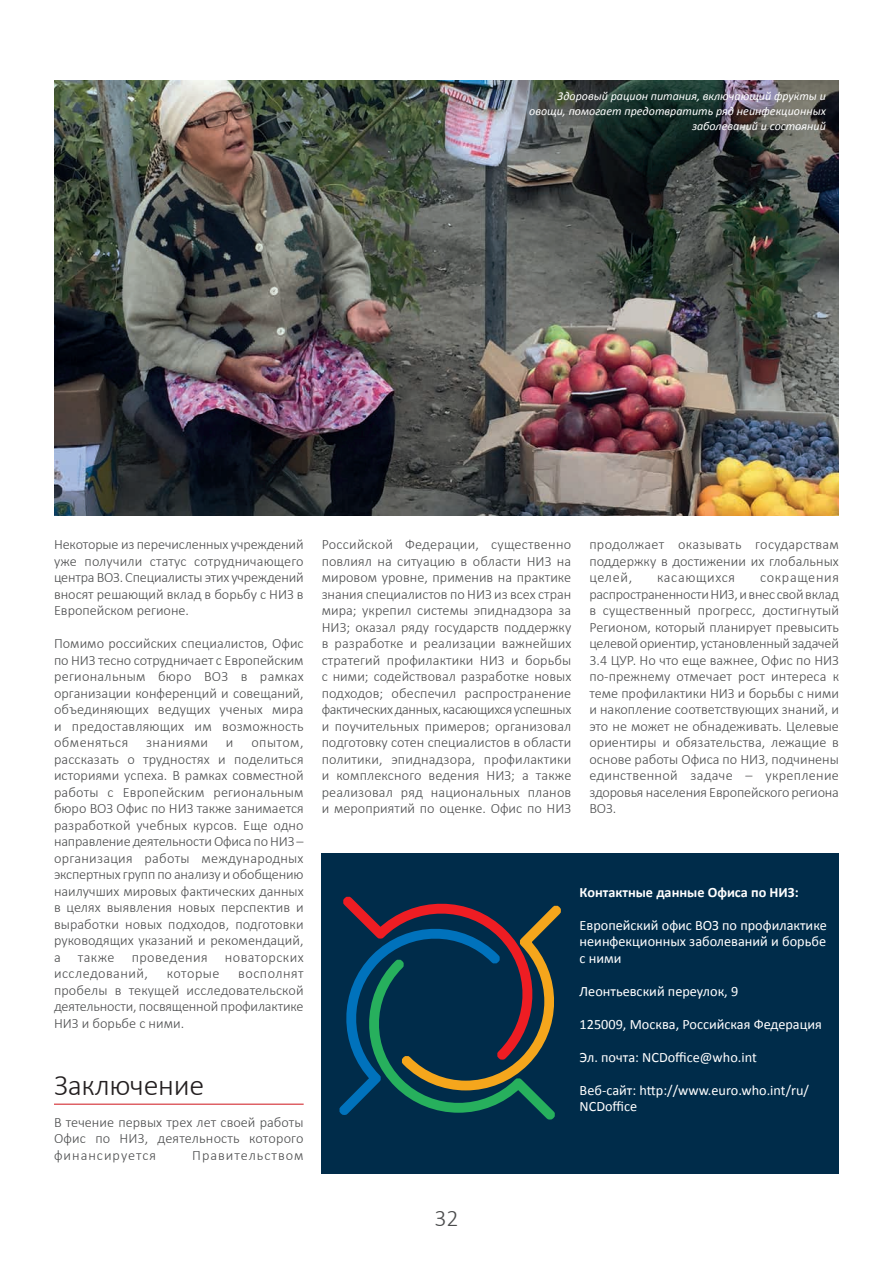
<style>
.page{position:relative;width:893px;height:1263px;background:#fff}
.page>*{position:absolute;margin:0;border:0;box-sizing:border-box;transform-origin:0 0}
.t1{font:300 30px "Calibri";letter-spacing:-.01em;color:#231f20}
.t2{font:300 24px "Calibri";color:#4b4c4d}
.t3{font:300 14.25px/16.5px "Calibri";letter-spacing:.005em;color:#4b4c4d;text-align:justify}
.t4{font:14.25px/16.5px "Calibri";color:#fff;text-align:justify}
.t5{font:700 14.25px "Calibri";color:#fff}
.t6{font:300 14.25px "Calibri";letter-spacing:.03em;color:#4b4c4d}
.t7{font:300 14.25px "Calibri";letter-spacing:.07em;color:#4b4c4d}
.t8{font:300 14.25px "Calibri";letter-spacing:.045em;color:#4b4c4d}
.t9{font:italic 12px/15px "Calibri";color:#fff;text-align:right}
</style>
<div class="page">
<hr style="left:54px;top:1104px;width:250px;height:1px;background:#d1232a">
<img style="left:54px;top:81px;width:785px;height:434px">
<div style="left:322px;top:853px;width:517px;height:321px;background:#002c4a"></div>
<svg style="left:339px;top:896px;width:222px;height:224px"></svg>
<p class="t9" style="left:529px;top:88px;width:298px">Здоровый рацион питания, включающий фрукты и овощи, помогает предотвратить ряд неинфекционных заболеваний и состояний</p>
<p class="t3" style="left:54px;top:535px;width:251px">Некоторые из перечисленных учреждений уже получили статус сотрудничающего центра ВОЗ. Специалисты этих учреждений вносят решающий вклад в борьбу с НИЗ в Европейском регионе.</p>
<p class="t3" style="left:54px;top:634px;width:251px">Помимо российских специалистов, Офис по НИЗ тесно сотрудничает с Европейским региональным бюро ВОЗ в рамках организации конференций и совещаний, объединяющих ведущих ученых мира и предоставляющих им возможность обменяться</p>
<p class="t3" style="left:54px;top:733px;width:251px;text-indent:197px">опытом, рассказать о трудностях и поделиться историями успеха. В рамках совместной работы с Европейским региональным бюро ВОЗ Офис по НИЗ также занимается разработкой учебных курсов. Еще одно направление деятельности Офиса по НИЗ – организация работы международных экспертных групп по анализу и обобщению наилучших мировых фактических данных в целях выявления новых перспектив и выработки новых подходов, подготовки руководящих указаний и рекомендаций, а также проведения новаторских исследований,</p>
<p class="t6" style="left:146px;top:733px;width:64px">знаниями</p>
<p class="t3" style="left:226px;top:733px;width:9px">и</p>
<p class="t3" style="left:54px;top:964px;width:251px;text-indent:184px">восполнят пробелы в текущей исследовательской деятельности, посвященной профилактике НИЗ и борьбе с ними.</p>
<p class="t6" style="left:167px;top:964px;width:54px">которые</p>
<h1 class="t1" style="left:54px;top:1066px;width:152px">Заключение</h1>
<p class="t3" style="left:54px;top:1113px;width:251px">В течение первых трех лет своей работы Офис по НИЗ, деятельность которого финансируется</p>
<p class="t7" style="left:192px;top:1146px;width:113px">Правительством</p>
<p class="t3" style="left:322px;top:535px;width:251px">Российской Федерации, существенно повлиял на ситуацию в области НИЗ на мировом уровне, применив на практике знания специалистов по НИЗ из всех стран мира; укрепил системы эпиднадзора за НИЗ; оказал ряду государств поддержку в разработке и реализации важнейших стратегий профилактики НИЗ и борьбы с ними; содействовал разработке новых подходов; обеспечил распространение фактических данных, касающихся успешных и поучительных примеров; организовал подготовку сотен специалистов в области политики, эпиднадзора, профилактики и комплексного ведения НИЗ; а также реализовал ряд национальных планов и мероприятий по оценке. Офис по НИЗ</p>
<p class="t3" style="left:589px;top:535px;width:251px">продолжает оказывать государствам поддержку в достижении их глобальных целей,</p>
<p class="t3" style="left:589px;top:568px;width:251px;text-indent:171px">сокращения распространенности НИЗ, и внес свой вклад в существенный прогресс, достигнутый Регионом, который планирует превысить целевой ориентир, установленный задачей 3.4 ЦУР. Но что еще важнее, Офис по НИЗ по-прежнему отмечает рост интереса к теме профилактики НИЗ и борьбы с ними и накопление соответствующих знаний, и это не может не обнадеживать. Целевые ориентиры и обязательства, лежащие в основе работы Офиса по НИЗ, подчинены единственной задаче – укрепление здоровья населения Европейского региона ВОЗ.</p>
<p class="t8" style="left:657px;top:568px;width:80px">касающихся</p>
<p class="t5" style="left:580px;top:883px;width:221px">Контактные данные Офиса по НИЗ:</p>
<p class="t4" style="left:580px;top:916px;width:249px">Европейский офис ВОЗ по профилактике неинфекционных заболеваний и борьбе с ними</p>
<p class="t4" style="left:580px;top:982px;width:160px">Леонтьевский переулок, 9</p>
<p class="t4" style="left:580px;top:1015px;width:244px">125009, Москва, Российская Федерация</p>
<p class="t4" style="left:580px;top:1048px;width:179px">Эл. почта: NCDoffice@who.int</p>
<p class="t4" style="left:580px;top:1081px;width:231px">Веб-сайт: http://www.euro.who.int/ru/<br>NCDoffice</p>
<h2 class="t2" style="left:434px;top:1203px;width:26px">32</h2>
</div>
